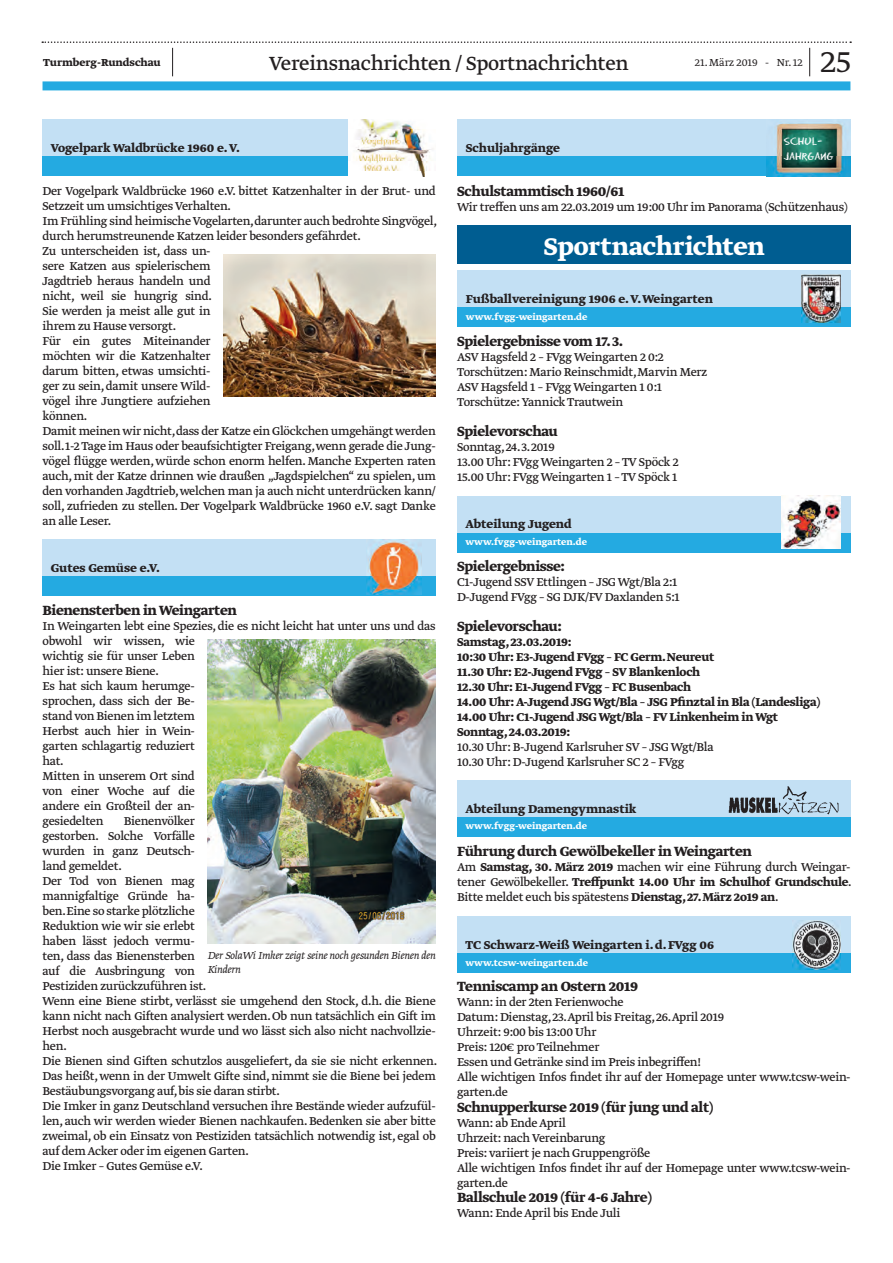
<style>
.page{position:relative;width:893px;height:1263px;background:#fff}
.page>*{position:absolute;margin:0;border:0;box-sizing:border-box;transform-origin:0 0}
.t1{font:300 36px "Greta Text Std";color:#231f20}
.t2{font:700 28.5px "Greta Text Std";letter-spacing:-.01em;color:#fff}
.t3{font:22.5px "Greta Text Std";letter-spacing:-.015em;color:#231f20}
.t4{font:700 15.75px "Greta Text Std";letter-spacing:-.02em;color:#231f20}
.t5{font:13.5px/15px "Greta Text Std";letter-spacing:-.02em;color:#231f20}
.t6{font:700 13.5px/15px "Greta Text Std";letter-spacing:-.02em;color:#231f20}
.t7{font:700 13.5px "Greta Text Std";color:#231f20}
.t8{font:italic 300 12px/13.5px "Greta Text Std";letter-spacing:-.02em;color:#231f20}
.t9{font:700 12px "Greta Text Std";color:#231f20}
.t10{font:300 12px "Greta Text Std";color:#231f20}
.t11{font:12px/14.4px "Eraser Dust";color:#fff}
.t12{font:700 10.5px "Greta Text Std";color:#fff}
.s1{font-weight:700}
</style>
<div class="page">
<div style="left:43px;top:81px;width:807px;height:9px;background:#24aae1"></div>
<svg style="left:42px;top:41px;width:809px;height:35px"></svg>
<div style="left:43px;top:119px;width:393px;height:57px;background:#c3e0f4"></div>
<div style="left:43px;top:156px;width:393px;height:20px;background:#24aae1"></div>
<img style="left:348px;top:119px;width:88px;height:57px">
<div style="left:458px;top:119px;width:393px;height:57px;background:#c3e0f4"></div>
<div style="left:458px;top:156px;width:393px;height:20px;background:#24aae1"></div>
<img style="left:767px;top:123px;width:84px;height:53px">
<img style="left:223px;top:254px;width:213px;height:142px">
<div style="left:43px;top:539px;width:393px;height:57px;background:#c3e0f4"></div>
<div style="left:43px;top:576px;width:393px;height:20px;background:#24aae1"></div>
<img style="left:366px;top:541px;width:55px;height:53px">
<img style="left:208px;top:639px;width:228px;height:304px">
<div style="left:458px;top:226px;width:393px;height:38px;background:#005d91"></div>
<div style="left:458px;top:270px;width:393px;height:57px;background:#c3e0f4"></div>
<div style="left:458px;top:307px;width:393px;height:20px;background:#24aae1"></div>
<img style="left:801px;top:274px;width:40px;height:49px">
<div style="left:457px;top:496px;width:393px;height:57px;background:#c3e0f4"></div>
<div style="left:457px;top:533px;width:393px;height:20px;background:#24aae1"></div>
<img style="left:782px;top:496px;width:59px;height:53px">
<div style="left:457px;top:780px;width:393px;height:57px;background:#c3e0f4"></div>
<div style="left:457px;top:817px;width:393px;height:20px;background:#24aae1"></div>
<img style="left:728px;top:786px;width:111px;height:29px">
<div style="left:457px;top:916px;width:393px;height:57px;background:#c3e0f4"></div>
<div style="left:457px;top:953px;width:393px;height:20px;background:#24aae1"></div>
<img style="left:793px;top:920px;width:48px;height:49px">
<p class="t9" style="left:43px;top:56px;width:119px">Turmberg-Rundschau</p>
<h3 class="t3" style="left:269px;top:50px;width:361px">Vereinsnachrichten / Sportnachrichten</h3>
<p class="t10" style="left:695px;top:56px;width:109px">21. März 2019 - Nr. 12</p>
<h1 class="t1" style="left:821px;top:41px;width:32px">25</h1>
<p class="t7" style="left:51px;top:140px;width:191px">Vogelpark Waldbrücke 1960 e. V.</p>
<p class="t7" style="left:466px;top:140px;width:96px">Schuljahrgänge</p>
<p class="t11" style="left:784px;top:134px;width:51px">SCHUL-<br>JAHRGANG</p>
<p class="t5" style="left:43px;top:184px;width:396px">Der Vogelpark Waldbrücke 1960 e.V. bittet Katzenhalter in der Brut- und Setzzeit um umsichtiges Verhalten.<br>Im Frühling sind heimische Vogelarten,darunter auch bedrohte Singvögel, durch herumstreunende Katzen leider besonders gefährdet.<br>Zu unterscheiden ist, dass un-<br>sere Katzen aus spielerischem<br>Jagdtrieb heraus handeln und<br>nicht, weil sie hungrig sind.<br>Sie werden ja meist alle gut in<br>ihrem zu Hause versorgt.<br>Für ein gutes Miteinander<br>möchten wir die Katzenhalter<br>darum bitten, etwas umsichti-<br>ger zu sein, damit unsere Wild-<br>vögel ihre Jungtiere aufziehen<br>können.<br>Damit meinen wir nicht,dass der Katze ein Glöckchen umgehängt werden soll.1-2 Tage im Haus oder beaufsichtigter Freigang,wenn gerade die Jung&shy;vögel flügge werden, würde schon enorm helfen. Manche Experten raten auch, mit der Katze drinnen wie draußen „Jagdspielchen“ zu spielen, um den vorhanden Jagdtrieb, welchen man ja auch nicht unterdrücken kann/ soll, zufrieden zu stellen. Der Vogelpark Waldbrücke 1960 e.V. sagt Danke an alle Leser.</p>
<p class="t7" style="left:51px;top:560px;width:111px">Gutes Gemüse e.V.</p>
<p class="t4" style="left:43px;top:601px;width:196px">Bienensterben in Weingarten</p>
<p class="t5" style="left:43px;top:619px;width:395px">In Weingarten lebt eine Spezies, die es nicht leicht hat unter uns und das obwohl wir wissen, wie<br>wichtig sie für unser Leben<br>hier ist: unsere Biene.<br>Es hat sich kaum herumge-<br>sprochen, dass sich der Be-<br>stand von Bienen im letztem<br>Herbst auch hier in Wein-<br>garten schlagartig reduziert<br>hat.<br>Mitten in unserem Ort sind<br>von einer Woche auf die<br>andere ein Großteil der an-<br>gesiedelten</p>
<p class="t5" style="left:43px;top:814px;width:396px;text-indent:81px">Bienenvölker<br>gestorben. Solche Vorfälle<br>wurden in ganz Deutsch-<br>land gemeldet.<br>Der Tod von Bienen mag<br>mannigfaltige Gründe ha-<br>ben.Eine so starke plötzliche<br>Reduktion wie wir sie erlebt<br>haben lässt jedoch vermu-<br>ten, dass das Bienensterben<br>auf die Ausbringung von<br>Pestiziden zurückzuführen ist.<br>Wenn eine Biene stirbt, verlässt sie umgehend den Stock, d.h. die Biene kann nicht nach Giften analysiert werden. Ob nun tatsächlich ein Gift im Herbst noch ausgebracht wurde und wo lässt sich also nicht nachvollzie&shy;hen.<br>Die Bienen sind Giften schutzlos ausgeliefert, da sie sie nicht erkennen.<br>Das heißt, wenn in der Umwelt Gifte sind, nimmt sie die Biene bei jedem Bestäubungsvorgang auf, bis sie daran stirbt.<br>Die Imker in ganz Deutschland versuchen ihre Bestände wieder aufzufül&shy;len, auch wir werden wieder Bienen nachkaufen. Bedenken sie aber bitte zweimal, ob ein Einsatz von Pestiziden tatsächlich notwendig ist, egal ob auf dem Acker oder im eigenen Garten.<br>Die Imker – Gutes Gemüse e.V.</p>
<p class="t8" style="left:208px;top:950px;width:230px">Der SolaWi Imker zeigt seine noch gesunden Bienen den<br>Kindern</p>
<p class="t4" style="left:457px;top:182px;width:169px">Schulstammtisch 1960/61</p>
<p class="t5" style="left:457px;top:201px;width:392px">Wir treffen uns am 22.03.2019 um 19:00 Uhr im Panorama (Schützenhaus)</p>
<h2 class="t2" style="left:544px;top:230px;width:222px">Sportnachrichten</h2>
<p class="t7" style="left:466px;top:291px;width:249px">Fußballvereinigung 1906 e. V. Weingarten</p>
<p class="t12" style="left:466px;top:310px;width:123px">www.fvgg-weingarten.de</p>
<p class="t4" style="left:457px;top:332px;width:168px">Spielergebnisse vom 17. 3.</p>
<p class="t5" style="left:457px;top:351px;width:252px">ASV Hagsfeld 2 – FVgg Weingarten 2 0:2<br>Torschützen: Mario Reinschmidt, Marvin Merz ASV Hagsfeld 1 – FVgg Weingarten 1 0:1<br>Torschütze: Yannick Trautwein</p>
<p class="t4" style="left:457px;top:422px;width:102px">Spielevorschau</p>
<p class="t5" style="left:457px;top:441px;width:223px">Sonntag, 24. 3. 2019<br>13.00 Uhr: FVgg Weingarten 2 – TV Spöck 2<br>15.00 Uhr: FVgg Weingarten 1 – TV Spöck 1</p>
<p class="t7" style="left:465px;top:516px;width:108px">Abteilung Jugend</p>
<p class="t12" style="left:465px;top:536px;width:123px">www.fvgg-weingarten.de</p>
<p class="t4" style="left:457px;top:557px;width:109px">Spielergebnisse:</p>
<p class="t5" style="left:457px;top:576px;width:224px">C1-Jugend SSV Ettlingen – JSG Wgt/Bla 2:1<br>D-Jugend FVgg – SG DJK/FV Daxlanden 5:1</p>
<p class="t4" style="left:457px;top:617px;width:106px">Spielevorschau:</p>
<p class="t6" style="left:457px;top:635px;width:365px">Samstag, 23.03.2019:<br>10:30 Uhr: E3-Jugend FVgg – FC Germ. Neureut<br>11.30 Uhr: E2-Jugend FVgg – SV Blankenloch<br>12.30 Uhr: E1-Jugend FVgg – FC Busenbach<br>14.00 Uhr: A-Jugend JSG Wgt/Bla – JSG Pfinztal in Bla (Landesliga)<br>14.00 Uhr: C1-Jugend JSG Wgt/Bla – FV Linkenheim in Wgt Sonntag, 24.03.2019:</p>
<p class="t5" style="left:457px;top:740px;width:258px">10.30 Uhr: B-Jugend Karlsruher SV – JSG Wgt/Bla<br>10.30 Uhr: D-Jugend Karlsruher SC 2 – FVgg</p>
<p class="t7" style="left:465px;top:801px;width:173px">Abteilung Damengymnastik</p>
<p class="t12" style="left:465px;top:820px;width:123px">www.fvgg-weingarten.de</p>
<p class="t4" style="left:457px;top:842px;width:296px">Führung durch Gewölbekeller in Weingarten</p>
<p class="t5" style="left:457px;top:861px;width:396px;text-align:justify">Am <span class="s1">Samstag, 30. März 2019</span> machen wir eine Führung durch Weingar&shy;tener Gewölbekeller. <span class="s1">Treffpunkt 14.00 Uhr im Schulhof Grundschule</span>.<br>Bitte meldet euch bis spätestens <span class="s1">Dienstag, 27. März 2o19 an</span>.</p>
<p class="t7" style="left:465px;top:937px;width:250px">TC Schwarz-Weiß Weingarten i. d. FVgg 06</p>
<p class="t12" style="left:465px;top:956px;width:124px">www.tcsw-weingarten.de</p>
<p class="t4" style="left:457px;top:977px;width:183px">Tenniscamp an Ostern 2019</p>
<p class="t5" style="left:457px;top:996px;width:395px">Wann: in der 2ten Ferienwoche<br>Datum: Dienstag, 23.April bis Freitag, 26.April 2019<br>Uhrzeit: 9:00 bis 13:00 Uhr<br>Preis: 120€ pro Teilnehmer<br>Essen und Getränke sind im Preis inbegriffen!<br>Alle wichtigen Infos findet ihr auf der Homepage unter www.tcsw-wein&shy;garten.de</p>
<p class="t4" style="left:457px;top:1097px;width:258px">Schnupperkurse 2019 (für jung und alt)</p>
<p class="t5" style="left:457px;top:1116px;width:395px">Wann: ab Ende April<br>Uhrzeit: nach Vereinbarung<br>Preis: variiert je nach Gruppengröße<br>Alle wichtigen Infos findet ihr auf der Homepage unter www.tcsw-wein&shy;garten.de</p>
<p class="t4" style="left:457px;top:1187px;width:196px">Ballschule 2019 (für 4-6 Jahre)</p>
<p class="t5" style="left:457px;top:1206px;width:165px">Wann: Ende April bis Ende Juli</p>
</div>
